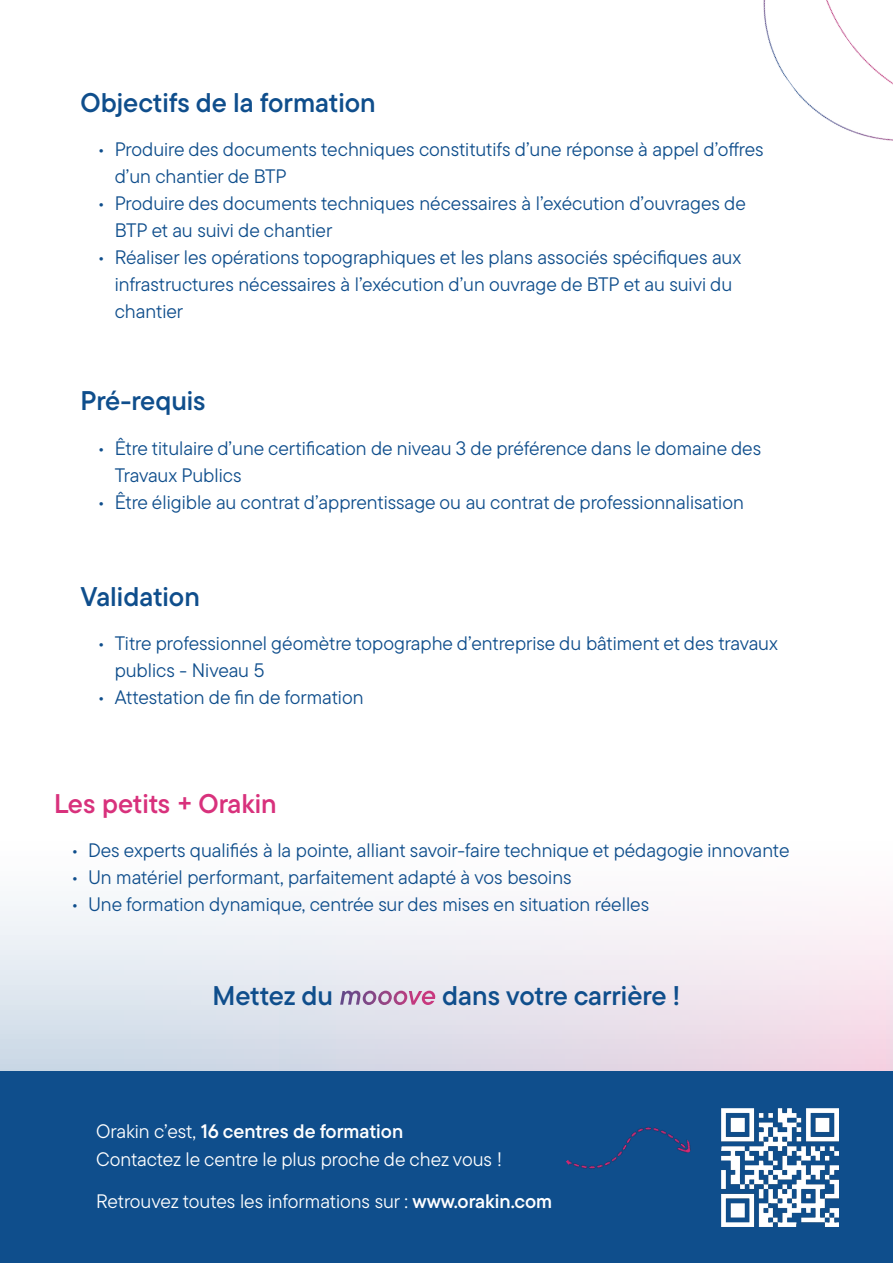
<style>
.page{position:relative;width:893px;height:1263px;background:#fff}
.page>*{position:absolute;margin:0;border:0;box-sizing:border-box;transform-origin:0 0}
.t1{font:27px "TT Commons Pro Db";color:#0f4e8c}
.t2{font:27px "TT Commons Pro Db";color:#d8317c}
.t3{font:19.5px/27px "TT Commons Pro";color:#0f4e8c}
.t4{font:19.5px "TT Commons Pro";color:#fff}
.t5{font:19.5px "TT Commons Pro Db";color:#fff}
.s1{font-family:"TT Commons Pro Db It";color:#fff}
.s2{font-family:"TT Commons Pro"}
.s3{font-family:"TT Commons Pro Db"}
</style>
<div class="page">
<svg style="left:0;top:901px;width:893px;height:170px"></svg>
<div style="left:0;top:1071px;width:893px;height:192px;background:#0f4e8c"></div>
<img style="left:721px;top:1108px;width:118px;height:118px">
<img style="left:566px;top:1127px;width:125px;height:42px">
<img style="left:763px;top:0;width:130px;height:141px">
<p class="t1" style="left:81px;top:83px;width:297px">Objectifs de la formation</p>
<p class="t3" style="left:115px;top:136px;width:650px;text-indent:-17px">• Produire des documents techniques constitutifs d’une réponse à appel d’offres d’un chantier de BTP</p>
<p class="t3" style="left:115px;top:190px;width:633px;text-indent:-17px">• Produire des documents techniques nécessaires à l’exécution d’ouvrages de<br>BTP et au suivi de chantier</p>
<p class="t3" style="left:115px;top:244px;width:628px;text-indent:-17px">• Réaliser les opérations topographiques et les plans associés spécifiques aux infrastructures nécessaires à l’exécution d’un ouvrage de BTP et au suivi du chantier</p>
<p class="t1" style="left:81px;top:381px;width:126px">Pré-requis</p>
<p class="t3" style="left:115px;top:434px;width:648px;text-indent:-17px">• Être titulaire d’une certification de niveau 3 de préférence dans le domaine des<br>Travaux Publics</p>
<p class="t3" style="left:98px;top:488px;width:648px">• Être éligible au contrat d’apprentissage ou au contrat de professionnalisation</p>
<p class="t1" style="left:81px;top:577px;width:121px">Validation</p>
<p class="t3" style="left:115px;top:630px;width:665px;text-indent:-17px">• Titre professionnel géomètre topographe d’entreprise du bâtiment et des travaux publics - Niveau 5</p>
<p class="t3" style="left:98px;top:684px;width:267px">• Attestation de fin de formation</p>
<p class="t2" style="left:54px;top:784px;width:224px">Les petits + Orakin</p>
<p class="t3" style="left:71px;top:837px;width:720px">• Des experts qualifiés à la pointe, alliant savoir-faire technique et pédagogie innovante</p>
<p class="t3" style="left:71px;top:864px;width:502px">• Un matériel performant, parfaitement adapté à vos besoins</p>
<p class="t3" style="left:71px;top:891px;width:580px">• Une formation dynamique, centrée sur des mises en situation réelles</p>
<p class="t1" style="left:212px;top:975px;width:470px">Mettez du <span class="s1">mooove</span> dans votre carrière !</p>
<p class="t5" style="left:96px;top:1117px;width:309px"><span class="s2">Orakin c’est,</span> 16 centres de formation</p>
<p class="t4" style="left:96px;top:1145px;width:408px">Contactez le centre le plus proche de chez vous !</p>
<p class="t4" style="left:96px;top:1187px;width:458px">Retrouvez toutes les informations sur : <span class="s3">www.orakin.com</span></p>
</div>
